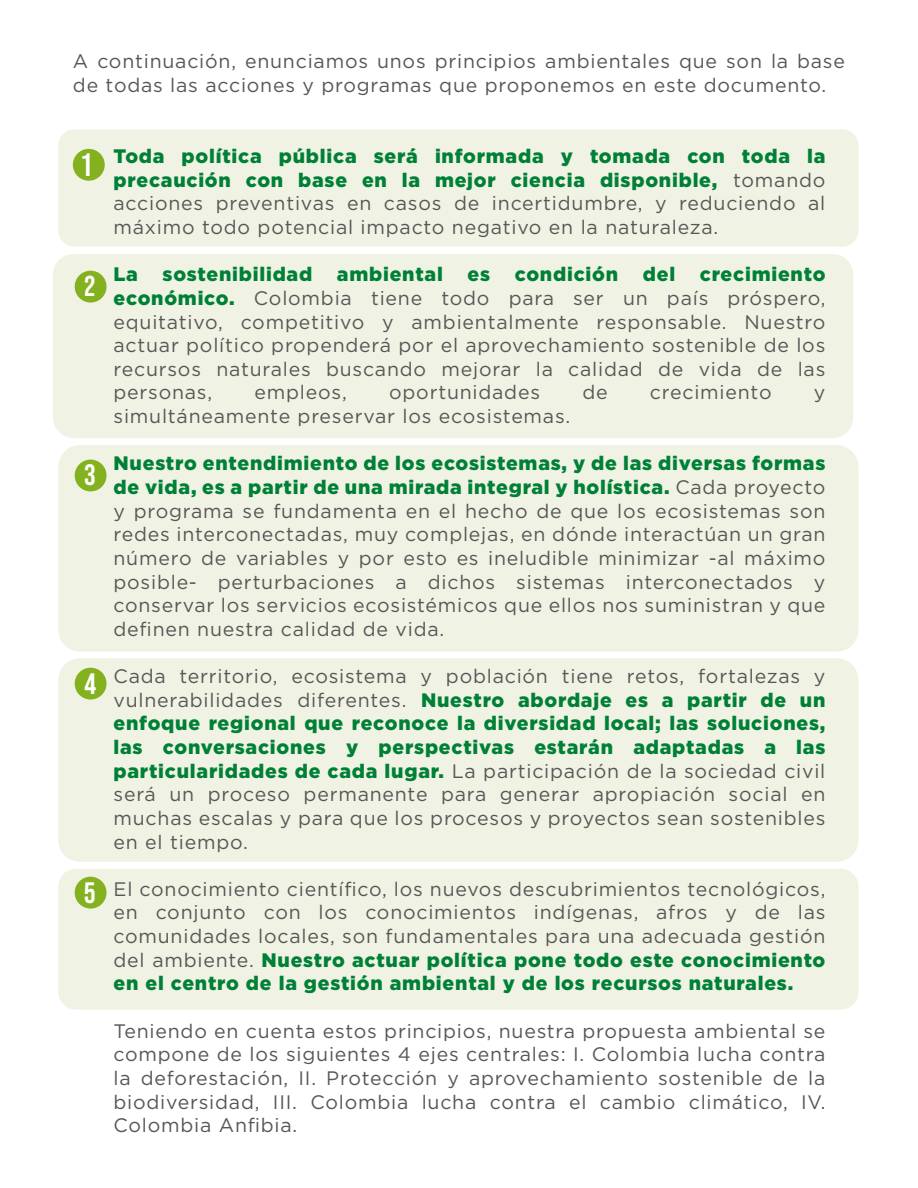
<style>
.page{position:relative;width:918px;height:1188px;background:#fff}
.page>*{position:absolute;margin:0;border:0;box-sizing:border-box;transform-origin:0 0}
.t1{font:700 32.4px "Bebas Neue Pro";color:#fff}
.t2{font:700 29.55px "Bebas Neue Pro";color:#fff}
.t3{font:700 28.65px "Bebas Neue Pro";color:#fff}
.t4{font:19.5px/23.7px "Gotham";letter-spacing:.04em;color:#575756;text-align:justify}
.t5{font:900 19.5px "Gotham";letter-spacing:.04em;color:#008036}
.s1{font-weight:900;color:#008036}
</style>
<div class="page">
<div style="left:58px;top:129px;width:800px;height:118px;background:#f0f3e4;border-radius:16px"></div>
<div style="left:53px;top:254px;width:800px;height:184px;background:#f0f3e4;border-radius:20px"></div>
<div style="left:58px;top:445px;width:800px;height:207px;background:#f0f3e4;border-radius:22px"></div>
<div style="left:58px;top:658px;width:800px;height:204px;background:#f0f3e4;border-radius:21px"></div>
<div style="left:58px;top:869px;width:800px;height:141px;background:#f0f3e4;border-radius:18px"></div>
<div style="left:73px;top:149px;width:32px;height:32px;background:#84b11f;border-radius:50%"></div>
<div style="left:75px;top:271px;width:32px;height:32px;background:#84b11f;border-radius:50%"></div>
<div style="left:75px;top:460px;width:32px;height:31px;background:#84b11f;border-radius:50%"></div>
<div style="left:75px;top:668px;width:32px;height:32px;background:#84b11f;border-radius:50%"></div>
<div style="left:75px;top:877px;width:32px;height:32px;background:#84b11f;border-radius:50%"></div>
<p class="t4" style="left:73px;top:49px;width:774px">A continuación, enunciamos unos principios ambientales que son la base de todas las acciones y programas que proponemos en este documento.</p>
<h1 class="t1" style="left:82px;top:146px;width:11px">1</h1>
<h3 class="t3" style="left:85px;top:270px;width:12px">2</h3>
<h2 class="t2" style="left:85px;top:458px;width:13px">3</h2>
<h2 class="t2" style="left:85px;top:666px;width:13px">4</h2>
<h2 class="t2" style="left:84px;top:876px;width:13px">5</h2>
<p class="t4" style="left:114px;top:144px;width:713px"><span class="s1">Toda política pública será informada y tomada con toda la precaución con base en la mejor ciencia disponible,</span> tomando acciones preventivas en casos de incertidumbre, y reduciendo al máximo todo potencial impacto negativo en la naturaleza.</p>
<p class="t5" style="left:114px;top:263px;width:26px">La</p>
<p class="t5" style="left:163px;top:263px;width:151px">sostenibilidad</p>
<p class="t5" style="left:337px;top:263px;width:107px">ambiental</p>
<p class="t5" style="left:468px;top:263px;width:24px">es</p>
<p class="t5" style="left:515px;top:263px;width:105px">condición</p>
<p class="t5" style="left:643px;top:263px;width:34px">del</p>
<p class="t4" style="left:114px;top:262px;width:713px;text-indent:586px"><span class="s1">crecimiento económico.</span> Colombia tiene todo para ser un país próspero, equitativo, competitivo y ambientalmente responsable. Nuestro actuar político propenderá por el aprovechamiento sostenible de los recursos naturales buscando mejorar la calidad de vida de las personas,</p>
<p class="t4" style="left:255px;top:380px;width:94px">empleos,</p>
<p class="t4" style="left:389px;top:380px;width:152px">oportunidades</p>
<p class="t4" style="left:582px;top:380px;width:27px">de</p>
<p class="t4" style="left:650px;top:380px;width:123px">crecimiento</p>
<p class="t4" style="left:814px;top:380px;width:13px">y</p>
<p class="t4" style="left:114px;top:404px;width:458px">simultáneamente preservar los ecosistemas.</p>
<p class="t4" style="left:114px;top:451px;width:713px"><span class="s1">Nuestro entendimiento de los ecosistemas, y de las diversas formas de vida, es a partir de una mirada integral y holística.</span> Cada proyecto y programa se fundamenta en el hecho de que los ecosistemas son redes interconectadas, muy complejas, en dónde interactúan un gran número de variables y por esto es ineludible minimizar -al máximo posible- perturbaciones a dichos sistemas interconectados y conservar los servicios ecosistémicos que ellos nos suministran y que definen nuestra calidad de vida.</p>
<p class="t4" style="left:114px;top:664px;width:713px">Cada territorio, ecosistema y población tiene retos, fortalezas y vulnerabilidades diferentes. <span class="s1">Nuestro abordaje es a partir de un enfoque regional que reconoce la diversidad local; las soluciones, las conversaciones y perspectivas estarán adaptadas a las particularidades de cada lugar.</span> La participación de la sociedad civil será un proceso permanente para generar apropiación social en muchas escalas y para que los procesos y proyectos sean sostenibles en el tiempo.</p>
<p class="t4" style="left:114px;top:877px;width:713px">El conocimiento científico, los nuevos descubrimientos tecnológicos, en conjunto con los conocimientos indígenas, afros y de las comunidades locales, son fundamentales para una adecuada gestión del ambiente. <span class="s1">Nuestro actuar política pone todo este conocimiento en el centro de la gestión ambiental y de los recursos naturales.</span></p>
<p class="t4" style="left:114px;top:1018px;width:713px">Teniendo en cuenta estos principios, nuestra propuesta ambiental se compone de los siguientes 4 ejes centrales: I. Colombia lucha contra la deforestación, II. Protección y aprovechamiento sostenible de la biodiversidad, III. Colombia lucha contra el cambio climático, IV.<br>Colombia Anfibia.</p>
</div>
